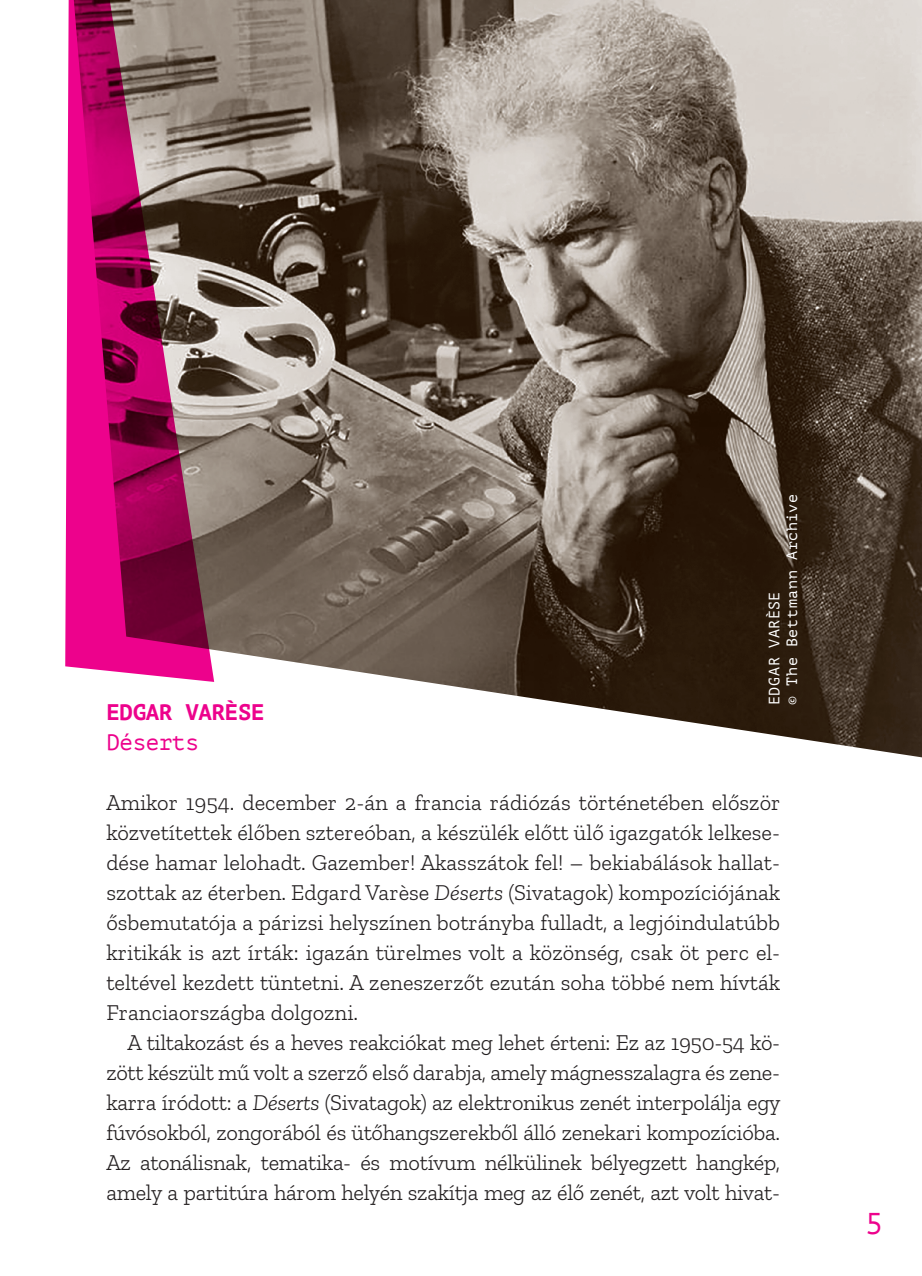
<style>
.page{position:relative;width:922px;height:1276px;background:#fff}
.page>*{position:absolute;margin:0;border:0;box-sizing:border-box;transform-origin:0 0}
.t1{font:30px "PT Mono";color:#ed028c}
.t2{font:300 22.5px/30px "Zilla Slab";letter-spacing:-.015em;color:#231f20;text-align:justify}
.t3{font:700 22.5px "PT Mono";letter-spacing:-.015em;color:#ed028c}
.t4{font:22.5px "PT Mono";letter-spacing:-.015em;color:#ed028c}
.t5{font:15px/17.5px "PT Mono";letter-spacing:.045em;color:#fff}
.s1{font-style:italic}
</style>
<div class="page">
<img style="left:214px;top:0;width:707px;height:757px">
<svg style="left:65px;top:0;width:149px;height:682px;background:#aa3570"></svg>
<p class="t3" style="left:106px;top:699px;width:160px">EDGAR VARÈSE</p>
<p class="t4" style="left:106px;top:729px;width:94px">Déserts</p>
<p class="t5" style="left:765px;top:705px;width:212px;rotate:-90deg">EDGAR VARÈSE<br>© The Bettmann Archive</p>
<p class="t2" style="left:106px;top:788px;width:675px">Amikor 1954. december 2-án a francia rádiózás történetében először közvetítettek élőben sztereóban, a készülék előtt ülő igazgatók lelkese&shy;dése hamar lelohadt. Gazember! Akasszátok fel! – bekiabálások hallat&shy;szottak az éterben. Edgard Varèse <span class="s1">Déserts</span> (Sivatagok) kompozíciójának ősbemutatója a párizsi helyszínen botrányba fulladt, a legjóindulatúbb kritikák is azt írták: igazán türelmes volt a közönség, csak öt perc el&shy;teltével kezdett tüntetni. A zeneszerzőt ezután soha többé nem hívták Franciaországba dolgozni.</p>
<p class="t2" style="left:106px;top:1028px;width:675px;text-indent:21px">A tiltakozást és a heves reakciókat meg lehet érteni: Ez az 1950-54 kö&shy;zött készült mű volt a szerző első darabja, amely mágnesszalagra és zene&shy;karra íródott: a <span class="s1">Déserts</span> (Sivatagok) az elektronikus zenét interpolálja egy fúvósokból, zongorából és ütőhangszerekből álló zenekari kompozícióba.<br>Az atonálisnak, tematika- és motívum nélkülinek bélyegzett hangkép, amely a partitúra három helyén szakítja meg az élő zenét, azt volt hivat-</p>
<h1 class="t1" style="left:865px;top:1207px;width:20px">5</h1>
</div>
